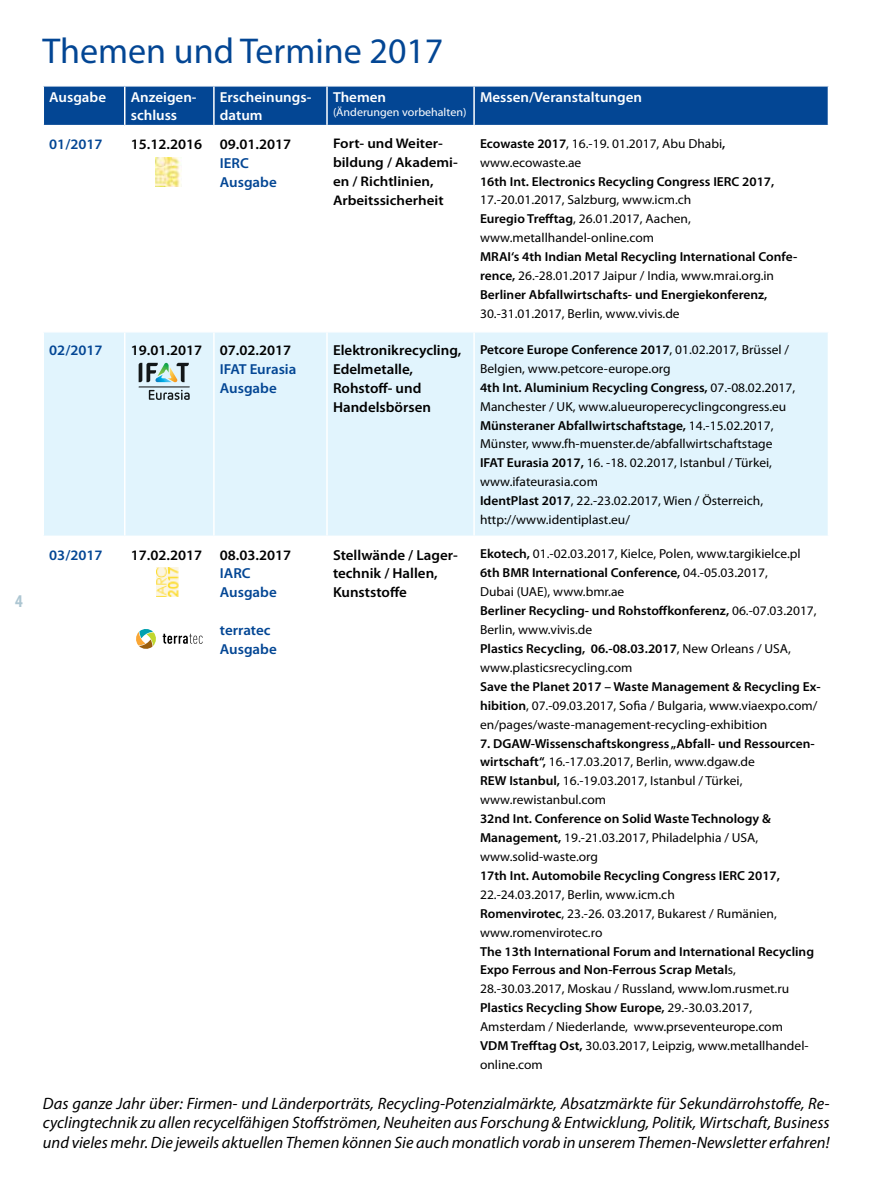
<style>
.page{position:relative;width:893px;height:1191px;background:#fff}
.page>*{position:absolute;margin:0;border:0;box-sizing:border-box;transform-origin:0 0}
.t1{font:36px "Myriad Pro";color:#034694}
.t2{font:700 condensed 18px "Myriad Pro";color:#adc6d2}
.t3{font:italic 16.5px/19.8px "Myriad Pro";color:#000;text-align:justify}
.t4{font:600 14.4px/18.9px "Myriad Pro";color:#000;scale:1.04 1}
.t5{font:600 14.4px/18.9px "Myriad Pro";color:#034694;scale:1.04 1}
.t6{font:600 14.4px/17.4px "Myriad Pro";color:#fff;scale:1.04 1}
.t7{font:600 13.95px/18.9px "Myriad Pro";color:#000;scale:1.07 1}
.t8{font:13.05px/18.9px "Myriad Pro";color:#000;scale:1.04 1}
.t9{font:600 13.05px/18.9px "Myriad Pro";color:#000;scale:1.04 1}
.t10{font:11.55px "Myriad Pro";color:#fff;scale:1.04 1}
.s1{font-weight:600}
.s2{font-weight:400}
</style>
<div class="page">
<div style="left:44px;top:87px;width:784px;height:38px;background:#034694"></div>
<div style="left:44px;top:332px;width:784px;height:203px;background:#e1f4fd"></div>
<hr style="left:124px;top:87px;width:1px;height:38px;background:#fff">
<hr style="left:213px;top:87px;width:2px;height:38px;background:#fff">
<hr style="left:326px;top:87px;width:2px;height:38px;background:#fff">
<hr style="left:473px;top:87px;width:2px;height:38px;background:#fff">
<hr style="left:124px;top:332px;width:1px;height:203px;background:#fff">
<hr style="left:213px;top:332px;width:2px;height:203px;background:#fff">
<hr style="left:326px;top:332px;width:2px;height:203px;background:#fff">
<hr style="left:473px;top:332px;width:2px;height:203px;background:#fff">
<svg style="left:136px;top:629px;width:20px;height:20px"></svg>
<svg style="left:163px;top:633px;width:40px;height:11px"></svg>
<svg style="left:139px;top:363px;width:51px;height:37px;background:#a2b6b6"></svg>
<img style="left:156px;top:157px;width:25px;height:29px">
<img style="left:156px;top:567px;width:23px;height:29px">
<h2 class="t2" style="left:15px;top:589px;width:9px">4</h2>
<h1 class="t1" style="left:43px;top:29px;width:402px">Themen und Termine 2017</h1>
<p class="t6" style="left:49px;top:89px;width:56px">Ausgabe</p>
<p class="t6" style="left:131px;top:89px;width:65px">Anzeigen&shy;schluss</p>
<p class="t6" style="left:220px;top:89px;width:89px">Erscheinungs&shy;datum</p>
<p class="t6" style="left:333px;top:89px;width:53px">Themen</p>
<p class="t10" style="left:333px;top:105px;width:130px">(Änderungen vorbehalten)</p>
<p class="t6" style="left:480px;top:89px;width:157px">Messen/Veranstaltungen</p>
<p class="t5" style="left:49px;top:134px;width:53px">01/2017</p>
<p class="t4" style="left:131px;top:134px;width:156px">15.12.2016 09.01.2017</p>
<p class="t5" style="left:220px;top:153px;width:56px">IERC<br>Ausgabe</p>
<p class="t7" style="left:333px;top:134px;width:118px">Fort- und Weiter&shy;bildung / Akademi&shy;en / Richtlinien,<br>Arbeitssicherheit</p>
<p class="t8" style="left:480px;top:134px;width:237px"><span class="s1">Ecowaste 2017</span>, 16.-19. 01.2017, Abu Dhabi<span class="s1">, </span>www.ecowaste.ae</p>
<p class="t9" style="left:480px;top:171px;width:284px">16th Int. Electronics Recycling Congress IERC 2017,</p>
<p class="t8" style="left:480px;top:190px;width:205px;text-align:justify">17.-20.01.2017, Salzburg, www.icm.ch <span class="s1">Euregio Trefftag</span>, 26.01.2017, Aachen, www.metallhandel-online.com</p>
<p class="t9" style="left:480px;top:247px;width:307px">MRAI‘s 4th Indian Metal Recycling International Confe&shy;rence, <span class="s2">26.-28.01.2017 Jaipur / India, www.mrai.org.in<br></span>Berliner Abfallwirtschafts- und Energiekonferenz,</p>
<p class="t8" style="left:480px;top:304px;width:193px">30.-31.01.2017, Berlin, www.vivis.de</p>
<p class="t5" style="left:49px;top:340px;width:53px">02/2017</p>
<p class="t4" style="left:131px;top:340px;width:156px">19.01.2017 07.02.2017</p>
<p class="t5" style="left:220px;top:359px;width:75px">IFAT Eurasia<br>Ausgabe</p>
<p class="t4" style="left:333px;top:340px;width:125px">Elektronikrecycling,<br>Edelmetalle,<br>Rohstoff- und<br>Handelsbörsen</p>
<p class="t8" style="left:480px;top:340px;width:304px"><span class="s1">Petcore Europe Conference 2017</span>, 01.02.2017, Brüssel / Belgien, www.petcore-europe.org<br><span class="s1">4th Int. Aluminium Recycling Congress,</span> 07.-08.02.2017, Manchester / UK, www.alueuroperecyclingcongress.eu <span class="s1">Münsteraner Abfallwirtschaftstage,</span> 14.-15.02.2017, Münster, www.fh-muenster.de/abfallwirtschaftstage <span class="s1">IFAT Eurasia 2017,</span> 16. -18. 02.2017, Istanbul / Türkei, www.ifateurasia.com<br><span class="s1">IdentPlast 2017</span>, 22.-23.02.2017, Wien / Österreich, http://www.identiplast.eu/</p>
<p class="t5" style="left:49px;top:545px;width:53px">03/2017</p>
<p class="t4" style="left:131px;top:545px;width:156px">17.02.2017 08.03.2017</p>
<p class="t5" style="left:220px;top:564px;width:56px">IARC<br>Ausgabe</p>
<p class="t5" style="left:220px;top:620px;width:56px">terratec<br>Ausgabe</p>
<p class="t4" style="left:333px;top:545px;width:121px">Stellwände / Lager&shy;technik / Hallen,<br>Kunststoffe</p>
<p class="t8" style="left:480px;top:544px;width:325px"><span class="s1">Ekotech,</span> 01.-02.03.2017, Kielce, Polen, www.targikielce.pl <span class="s1">6th BMR International Conference,</span> 04.-05.03.2017,<br>Dubai (UAE), www.bmr.ae<br><span class="s1">Berliner Recycling- und Rohstoffkonferenz,</span> 06.-07.03.2017, Berlin, www.vivis.de<br><span class="s1">Plastics Recycling, 06.-08.03.2017</span>, New Orleans / USA, www.plasticsrecycling.com</p>
<p class="t8" style="left:480px;top:677px;width:329px"><span class="s1">Save the Planet 2017 – Waste Management &amp; Recycling Ex&shy;hibition</span>, 07.-09.03.2017, Sofia / Bulgaria, www.viaexpo.com/ en/pages/waste-management-recycling-exhibition</p>
<p class="t8" style="left:480px;top:733px;width:323px"><span class="s1">7. DGAW-Wissenschaftskongress „Abfall- und Ressourcen&shy;wirtschaft“,</span> 16.-17.03.2017, Berlin, www.dgaw.de<br><span class="s1">REW Istanbul,</span> 16.-19.03.2017, Istanbul / Türkei, www.rewistanbul.com</p>
<p class="t9" style="left:480px;top:809px;width:281px">32nd Int. Conference on Solid Waste Technology &amp;<br>Management, <span class="s2">19.-21.03.2017, Philadelphia / USA, www.solid-waste.org</span></p>
<p class="t9" style="left:480px;top:865px;width:290px">17th Int. Automobile Recycling Congress IERC 2017,</p>
<p class="t8" style="left:480px;top:884px;width:287px">22.-24.03.2017, Berlin, www.icm.ch<br><span class="s1">Romenvirotec</span>, 23.-26. 03.2017, Bukarest / Rumänien, www.romenvirotec.ro</p>
<p class="t8" style="left:480px;top:941px;width:323px"><span class="s1">The 13th International Forum and International Recycling Expo Ferrous and Non-Ferrous Scrap Metal</span>s, 28.-30.03.2017, Moskau / Russland, www.lom.rusmet.ru <span class="s1">Plastics Recycling Show Europe,</span> 29.-30.03.2017, Amsterdam / Niederlande, www.prseventeurope.com <span class="s1">VDM Trefftag Ost,</span> 30.03.2017, Leipzig, www.metallhandel&shy;online.com</p>
<p class="t3" style="left:43px;top:1092px;width:788px">Das ganze Jahr über: Firmen- und Länderporträts, Recycling-Potenzialmärkte, Absatzmärkte für Sekundärrohstoffe, Re&shy;cyclingtechnik zu allen recycelfähigen Stoffströmen, Neuheiten aus Forschung &amp; Entwicklung, Politik, Wirtschaft, Business und vieles mehr. Die jeweils aktuellen Themen können Sie auch monatlich vorab in unserem Themen-Newsletter erfahren!</p>
</div>
